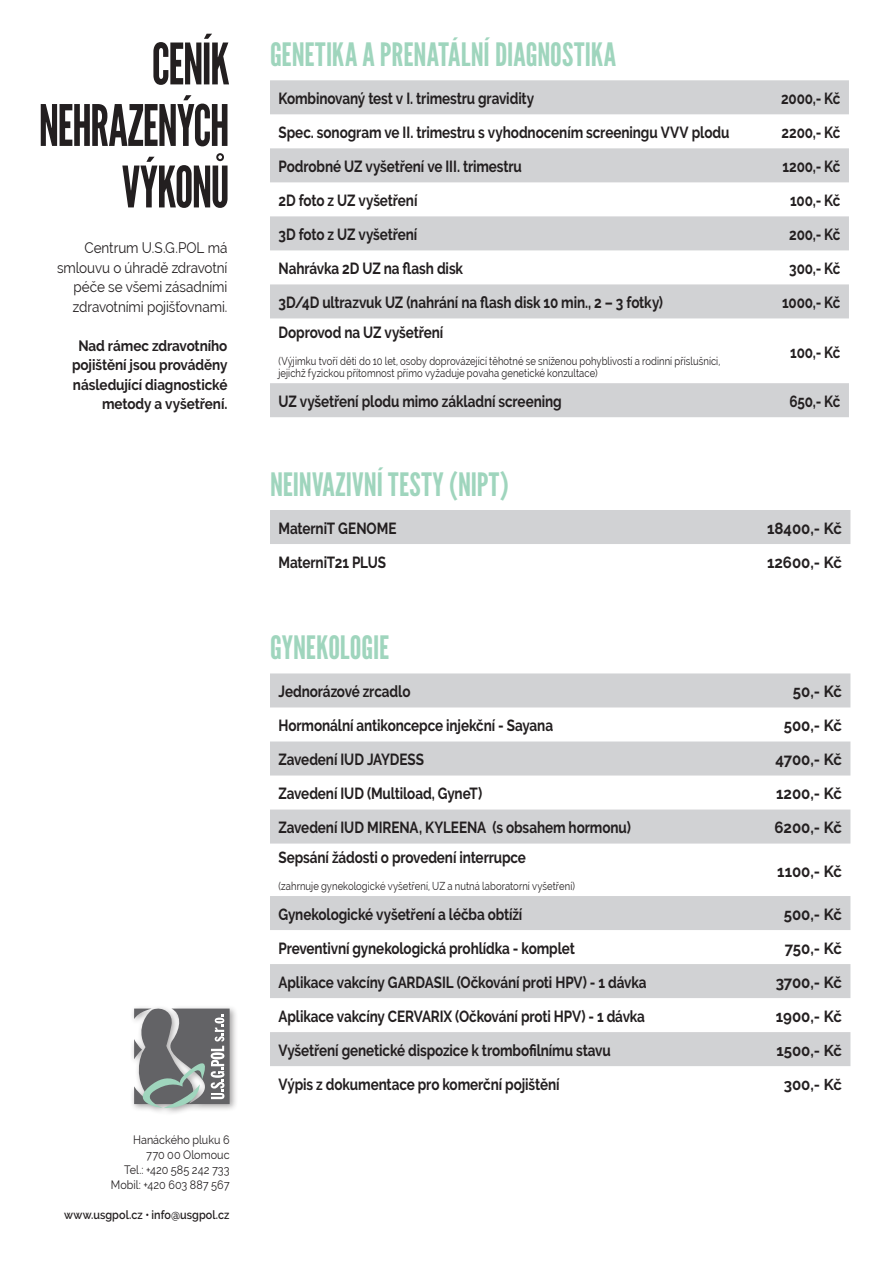
<style>
.page{position:relative;width:893px;height:1263px;background:#fff}
.page>*{position:absolute;margin:0;border:0;box-sizing:border-box;transform-origin:0 0}
.t1{font:57px/61.5px "League Gothic";letter-spacing:-.025em;color:#231f20;text-align:right;scale:.91 1}
.t2{font:32.25px "League Gothic";color:#9fd5bd}
.t3{font:700 16.05px "Raleway";letter-spacing:-.01em;color:#231f20;scale:.84 1}
.t4{font:700 16.05px "Raleway";letter-spacing:-.01em;color:#231f20;scale:.93 1}
.t5{font:700 15.75px "Raleway";color:#231f20;scale:.96 1}
.t6{font:15px/19.5px "Raleway";letter-spacing:-.005em;color:#231f20;text-align:right;scale:.9 1}
.t7{font:700 15px/19.5px "Raleway";letter-spacing:-.005em;color:#231f20;text-align:right;scale:.9 1}
.t8{font:12px/15px "Raleway";letter-spacing:.005em;color:#231f20;text-align:right;scale:.9 1}
.t9{font:600 12px "Raleway";letter-spacing:.005em;color:#231f20;scale:.9 1}
.t10{font:11.25px/12.3px "Raleway";letter-spacing:.005em;color:#231f20;scale:.84 1}
</style>
<div class="page">
<svg style="left:270px;top:80px;width:579px;height:337px"></svg>
<div style="left:270px;top:510px;width:580px;height:34px;background:#d1d2d4"></div>
<svg style="left:270px;top:673px;width:580px;height:393px;fill:#d1d2d4"></svg>
<div style="left:130px;top:1005px;width:108px;height:111px;background:#231f20;opacity:.4"></div>
<svg style="left:130px;top:1006px;width:108px;height:102px;background:#919494"></svg>
<h1 class="t1" style="left:39px;top:34px;width:211px">CENÍK<br>NEHRAZENÝCH<br>VÝKONŮ</h1>
<p class="t6" style="left:57px;top:238px;width:191px">Centrum U.S.G.POL má smlouvu o úhradě zdravotní péče se všemi zásadními zdravotními pojišťovnami.</p>
<p class="t7" style="left:72px;top:336px;width:174px">Nad rámec zdravotního pojištění jsou prováděny následující diagnostické metody a vyšetření.</p>
<p class="t8" style="left:111px;top:1132px;width:133px">Hanáckého pluku 6<br>770 00 Olomouc<br>Tel.: +420 585 242 733<br>Mobil: +420 603 887 567</p>
<p class="t9" style="left:64px;top:1208px;width:185px">www.usgpol.cz • info@usgpol.cz</p>
<h2 class="t2" style="left:270px;top:35px;width:348px">GENETIKA A PRENATÁLNÍ DIAGNOSTIKA</h2>
<p class="t3" style="left:279px;top:89px;width:306px">Kombinovaný test v I. trimestru gravidity</p>
<p class="t3" style="left:781px;top:89px;width:72px">2000,- Kč</p>
<p class="t3" style="left:279px;top:123px;width:538px">Spec. sonogram ve II. trimestru s vyhodnocením screeningu VVV plodu</p>
<p class="t3" style="left:782px;top:123px;width:72px">2200,- Kč</p>
<p class="t3" style="left:279px;top:157px;width:291px">Podrobné UZ vyšetření ve III. trimestru</p>
<p class="t3" style="left:782px;top:157px;width:70px">1200,- Kč</p>
<p class="t3" style="left:279px;top:191px;width:167px">2D foto z UZ vyšetření</p>
<p class="t3" style="left:790px;top:191px;width:61px">100,- Kč</p>
<p class="t3" style="left:279px;top:225px;width:167px">3D foto z UZ vyšetření</p>
<p class="t3" style="left:789px;top:225px;width:63px">200,- Kč</p>
<p class="t3" style="left:279px;top:259px;width:221px">Nahrávka 2D UZ na flash disk</p>
<p class="t3" style="left:789px;top:259px;width:63px">300,- Kč</p>
<p class="t3" style="left:279px;top:293px;width:459px">3D/4D ultrazvuk UZ (nahrání na flash disk 10 min., 2 – 3 fotky)</p>
<p class="t3" style="left:782px;top:293px;width:71px">1000,- Kč</p>
<p class="t3" style="left:279px;top:323px;width:198px">Doprovod na UZ vyšetření</p>
<p class="t10" style="left:279px;top:355px;width:527px">(Výjimku tvoří děti do 10 let, osoby doprovázející těhotné se sníženou pohyblivostí a rodinní příslušníci, jejichž fyzickou přítomnost přímo vyžaduje povaha genetické konzultace)</p>
<p class="t3" style="left:790px;top:343px;width:61px">100,- Kč</p>
<p class="t3" style="left:279px;top:392px;width:339px">UZ vyšetření plodu mimo základní screening</p>
<p class="t3" style="left:789px;top:392px;width:62px">650,- Kč</p>
<h2 class="t2" style="left:270px;top:465px;width:240px">NEINVAZIVNÍ TESTY (NIPT)</h2>
<p class="t3" style="left:279px;top:519px;width:142px">MaterniT GENOME</p>
<p class="t4" style="left:767px;top:519px;width:82px">18400,- Kč</p>
<p class="t3" style="left:279px;top:553px;width:129px">MaterniT21 PLUS</p>
<p class="t4" style="left:767px;top:553px;width:82px">12600,- Kč</p>
<h2 class="t2" style="left:270px;top:629px;width:121px">GYNEKOLOGIE</h2>
<p class="t3" style="left:279px;top:682px;width:159px">Jednorázové zrcadlo</p>
<p class="t4" style="left:793px;top:682px;width:54px">50,- Kč</p>
<p class="t3" style="left:279px;top:716px;width:328px">Hormonální antikoncepce injekční - Sayana</p>
<p class="t4" style="left:784px;top:716px;width:64px">500,- Kč</p>
<p class="t3" style="left:279px;top:750px;width:175px">Zavedení IUD JAYDESS</p>
<p class="t4" style="left:775px;top:750px;width:73px">4700,- Kč</p>
<p class="t3" style="left:279px;top:785px;width:244px">Zavedení IUD (Multiload, GyneT)</p>
<p class="t4" style="left:776px;top:785px;width:72px">1200,- Kč</p>
<p class="t3" style="left:279px;top:819px;width:421px">Zavedení IUD MIRENA, KYLEENA (s obsahem hormonu)</p>
<p class="t4" style="left:774px;top:819px;width:74px">6200,- Kč</p>
<p class="t3" style="left:279px;top:848px;width:296px">Sepsání žádosti o provedení interrupce</p>
<p class="t10" style="left:279px;top:880px;width:355px">(zahrnuje gynekologické vyšetření, UZ a nutná laboratorní vyšetření)</p>
<p class="t4" style="left:777px;top:862px;width:71px">1100,- Kč</p>
<p class="t3" style="left:279px;top:905px;width:292px">Gynekologické vyšetření a léčba obtíží</p>
<p class="t4" style="left:784px;top:905px;width:64px">500,- Kč</p>
<p class="t3" style="left:279px;top:939px;width:354px">Preventivní gynekologická prohlídka - komplet</p>
<p class="t4" style="left:785px;top:939px;width:63px">750,- Kč</p>
<p class="t3" style="left:279px;top:973px;width:440px">Aplikace vakcíny GARDASIL (Očkování proti HPV) - 1 dávka</p>
<p class="t4" style="left:776px;top:973px;width:73px">3700,- Kč</p>
<p class="t3" style="left:279px;top:1007px;width:438px">Aplikace vakcíny CERVARIX (Očkování proti HPV) - 1 dávka</p>
<p class="t4" style="left:776px;top:1007px;width:73px">1900,- Kč</p>
<p class="t3" style="left:279px;top:1041px;width:397px">Vyšetření genetické dispozice k trombofilnímu stavu</p>
<p class="t5" style="left:776px;top:1041px;width:70px">1500,- Kč</p>
<p class="t3" style="left:279px;top:1075px;width:336px">Výpis z dokumentace pro komerční pojištění</p>
<p class="t5" style="left:784px;top:1075px;width:62px">300,- Kč</p>
</div>
